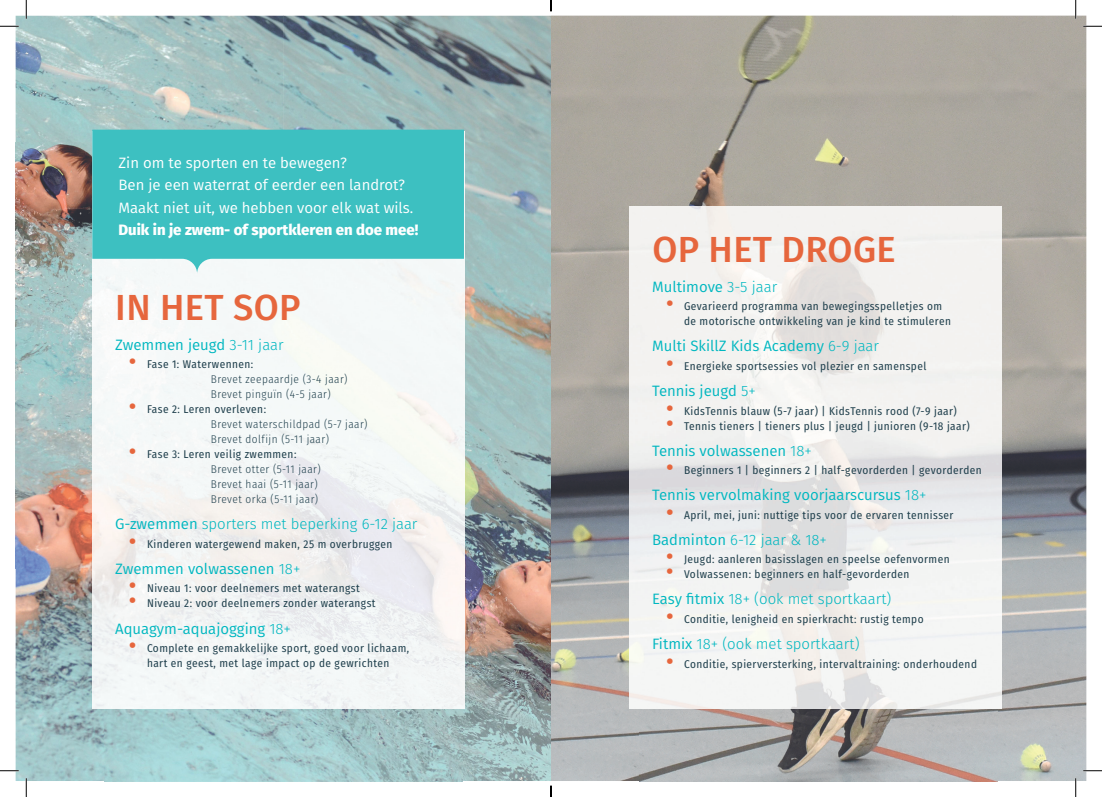
<style>
.page{position:relative;width:1102px;height:797px;background:#fff}
.page>*{position:absolute;margin:0;border:0;box-sizing:border-box;transform-origin:0 0}
.t1{font:500 36.25px "Fira Sans";letter-spacing:.01em;color:#e6663d}
.t2{font:15px "Fira Sans";color:#00b7c0}
.t3{font:300 15px "Fira Sans";color:#00b7c0}
.t4{font:15px/22.5px "Fira Sans";color:#fff}
.t5{font:800 15px "Fira Sans";color:#fff}
.t6{font:11.25px/15px "Fira Sans Condensed";letter-spacing:.04em;color:#20404d;text-align:center}
.t7{font:300 11.25px/15px "Fira Sans Condensed";letter-spacing:.04em;color:#20404d}
.s1{font-weight:300}
.s2{font-family:"Fira Sans";font-weight:700;font-size:20px;color:#e6663d}
.s3{font-weight:400}
.s4{font-weight:700;font-size:20px;color:#e6663d}
</style>
<div class="page">
<div style="left:551px;top:16px;width:535px;height:212px;background:#aca89f"></div>
<img style="left:551px;top:228px;width:88px;height:553px">
<img style="left:997px;top:228px;width:89px;height:553px">
<img style="left:639px;top:708px;width:358px;height:73px">
<img style="left:16px;top:16px;width:535px;height:127px">
<img style="left:16px;top:143px;width:76px;height:425px">
<img style="left:464px;top:143px;width:87px;height:425px">
<img style="left:16px;top:568px;width:88px;height:213px">
<img style="left:462px;top:568px;width:89px;height:213px">
<img style="left:104px;top:708px;width:358px;height:73px">
<img style="left:92px;top:274px;width:372px;height:434px">
<svg style="left:92px;top:130px;width:372px;height:144px;background:#50c5c6"></svg>
<img style="left:629px;top:206px;width:372px;height:502px">
<svg style="left:0;top:25px;width:19px;height:2px"></svg>
<svg style="left:1083px;top:25px;width:18px;height:2px"></svg>
<svg style="left:0;top:770px;width:19px;height:1px"></svg>
<svg style="left:1083px;top:770px;width:18px;height:1px"></svg>
<svg style="left:25px;top:0;width:2px;height:19px"></svg>
<svg style="left:25px;top:778px;width:2px;height:19px"></svg>
<svg style="left:1074px;top:0;width:2px;height:19px"></svg>
<svg style="left:1074px;top:778px;width:2px;height:19px"></svg>
<svg style="left:550px;top:785px;width:1px;height:12px"></svg>
<h2 class="t4" style="left:118px;top:151px;width:296px">Zin om te sporten en te bewegen?<br>Ben je een waterrat of eerder een landrot?<br>Maakt niet uit, we hebben voor elk wat wils.</h2>
<h2 class="t5" style="left:118px;top:217px;width:301px">Duik in je zwem- of sportkleren en doe mee!</h2>
<h1 class="t1" style="left:115px;top:278px;width:187px">IN HET SOP</h1>
<h2 class="t2" style="left:115px;top:333px;width:170px">Zwemmen jeugd <span class="s1">3-11 jaar</span></h2>
<p class="t7" style="left:211px;top:356px;width:138px;text-indent:-81px"><span class="s2">•</span> <span class="s3">Fase 1: Waterwennen:<br></span>Brevet zeepaardje (3-4 jaar)<br>Brevet pinguïn (4-5 jaar)</p>
<p class="t7" style="left:211px;top:401px;width:158px;text-indent:-81px"><span class="s2">•</span> <span class="s3">Fase 2: Leren overleven:<br></span>Brevet waterschildpad (5-7 jaar)<br>Brevet dolfijn (5-11 jaar)</p>
<p class="t7" style="left:211px;top:446px;width:111px;text-indent:-81px"><span class="s2">•</span> <span class="s3">Fase 3: Leren veilig zwemmen:<br></span>Brevet otter (5-11 jaar)<br>Brevet haai (5-11 jaar)<br>Brevet orka (5-11 jaar)</p>
<h2 class="t3" style="left:115px;top:513px;width:304px"><span class="s3">G-zwemmen</span> sporters met beperking 6-12 jaar</h2>
<p class="t6" style="left:129px;top:536px;width:265px"><span class="s2">•</span> Kinderen watergewend maken, 25 m overbruggen</p>
<h2 class="t2" style="left:115px;top:557px;width:187px">Zwemmen volwassenen <span class="s1">18+</span></h2>
<p class="t6" style="left:129px;top:580px;width:232px"><span class="s2">•</span> Niveau 1: voor deelnemers met waterangst</p>
<p class="t6" style="left:129px;top:595px;width:248px"><span class="s2">•</span> Niveau 2: voor deelnemers zonder waterangst</p>
<h2 class="t2" style="left:115px;top:617px;width:177px">Aquagym-aquajogging <span class="s1">18+</span></h2>
<p class="t6" style="left:129px;top:640px;width:281px"><span class="s2">•</span> Complete en gemakkelijke sport, goed voor lichaam, hart en geest, met lage impact op de gewrichten</p>
<h1 class="t1" style="left:652px;top:220px;width:245px">OP HET DROGE</h1>
<h2 class="t2" style="left:652px;top:275px;width:127px">Multimove <span class="s1">3-5 jaar</span></h2>
<p class="t6" style="left:684px;top:298px;width:268px;text-align:left;text-indent:-18px"><span class="s2">•</span> Gevarieerd programma van bewegingsspelletjes om de motorische ontwikkeling van je kind te stimuleren</p>
<h2 class="t2" style="left:652px;top:335px;width:228px">Multi SkillZ Kids Academy <span class="s1">6-9 jaar</span></h2>
<p class="t6" style="left:666px;top:358px;width:261px"><span class="s2">•</span> Energieke sportsessies vol plezier en samenspel</p>
<h2 class="t2" style="left:652px;top:379px;width:105px">Tennis jeugd <span class="s1">5+</span></h2>
<p class="t6" style="left:666px;top:403px;width:292px"><span class="s2">•</span> KidsTennis blauw (5-7 jaar) | KidsTennis rood (7-9 jaar)</p>
<p class="t6" style="left:666px;top:418px;width:305px"><span class="s2">•</span> Tennis tieners | tieners plus | jeugd | junioren (9-18 jaar)</p>
<h2 class="t2" style="left:652px;top:439px;width:161px">Tennis volwassenen <span class="s1">18+</span></h2>
<p class="t6" style="left:666px;top:462px;width:317px"><span class="s2">•</span> Beginners 1 | beginners 2 | half-gevorderden | gevorderden</p>
<h2 class="t2" style="left:652px;top:484px;width:276px">Tennis vervolmaking voorjaarscursus <span class="s1">18+</span></h2>
<p class="t6" style="left:666px;top:507px;width:289px"><span class="s2">•</span> April, mei, juni: nuttige tips voor de ervaren tennisser</p>
<h2 class="t3" style="left:652px;top:529px;width:176px"><span class="s3">Badminton</span> 6-12 jaar &amp; 18+</h2>
<p class="t6" style="left:666px;top:551px;width:285px"><span class="s4">•</span> Jeugd: aanleren basisslagen en speelse oefenvormen</p>
<p class="t6" style="left:666px;top:566px;width:245px"><span class="s4">•</span> Volwassenen: beginners en half-gevorderden</p>
<h2 class="t3" style="left:652px;top:588px;width:241px"><span class="s3">Easy fitmix</span> 18+ (ook met sportkaart)</h2>
<p class="t6" style="left:666px;top:611px;width:259px"><span class="s2">•</span> Conditie, lenigheid en spierkracht: rustig tempo</p>
<h2 class="t3" style="left:652px;top:633px;width:209px"><span class="s3">Fitmix</span> 18+ (ook met sportkaart)</h2>
<p class="t6" style="left:666px;top:656px;width:312px"><span class="s2">•</span> Conditie, spierversterking, intervaltraining: onderhoudend</p>
</div>
